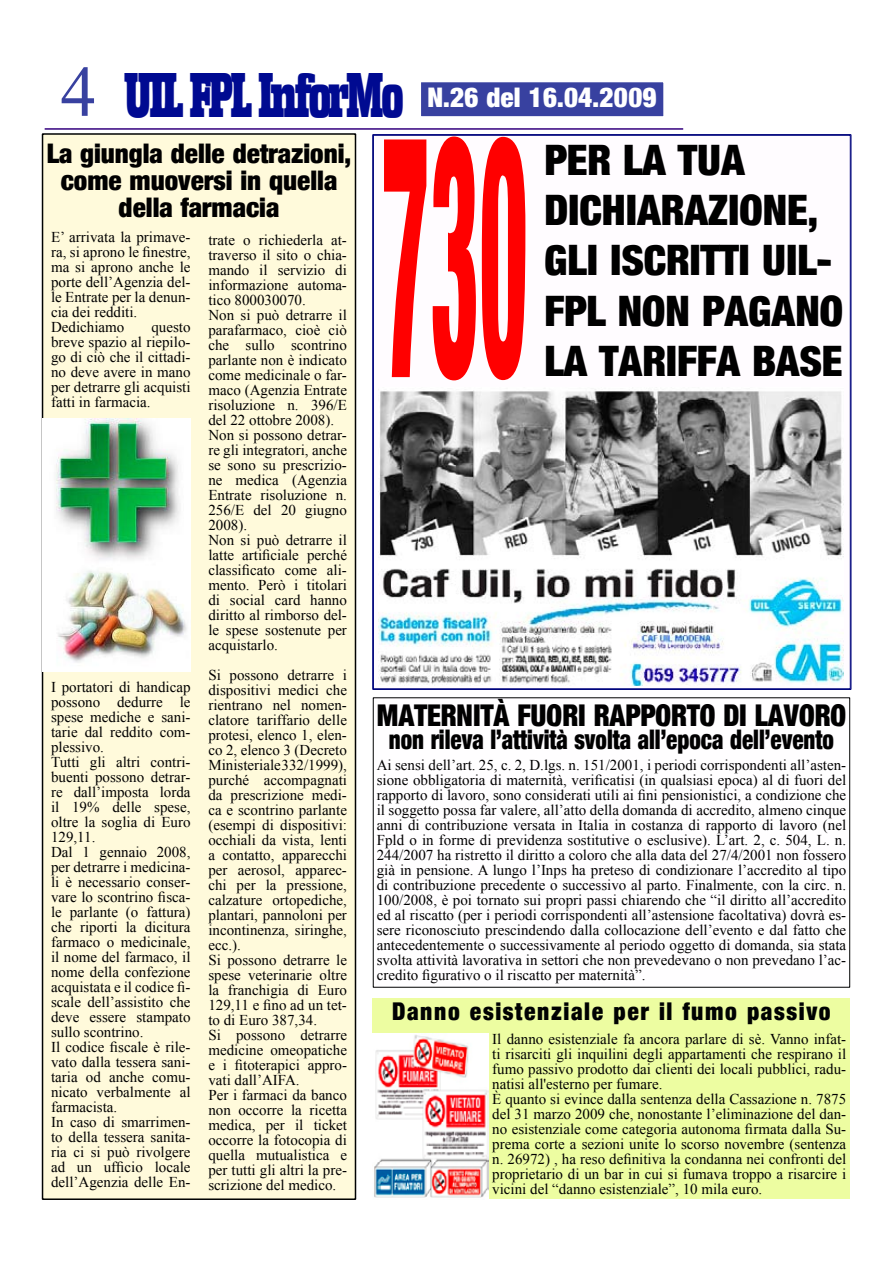
<style>
.page{position:relative;width:893px;height:1263px;background:#fff}
.page>*{position:absolute;margin:0;border:0;box-sizing:border-box;transform-origin:0 0}
.t1{font:330px "Harvest";color:#f00;scale:.28 1}
.t2{font:61.2px "Entrez";letter-spacing:-.05em;color:#000a91;scale:.59 1}
.t3{font:42px/50.4px "Harvest";color:#000}
.t4{font:30px "Harvest";color:#000;scale:.94 1}
.t5{font:27px/27px "Harvest";color:#000;text-align:center}
.t6{font:27px "Harvest";color:#000;scale:.85 1}
.t7{font:27px "Harvest";color:#fff}
.t8{font:24.45px "Harvest";letter-spacing:.07em;color:#000202;scale:.96 1}
.t9{font:15px/15px "Times New Roman";color:#000}
.s1{font-family:"Times New Roman";font-size:72px;color:#3841a0}
</style>
<div class="page">
<svg style="left:372px;top:134px;width:479px;height:556px"></svg>
<div style="left:420px;top:82px;width:244px;height:35px;background:#3841a0"></div>
<div style="left:420px;top:81px;width:245px;height:37px;border:2px solid #fff"></div>
<hr style="left:45px;top:128px;width:638px;height:2px;background:#34007e">
<div style="left:42px;top:133px;width:314px;height:1067px;background:#fffadb;border:2px solid #000202"></div>
<div style="left:372px;top:998px;width:478px;height:201px;background:#edfda1"></div>
<img style="left:43px;top:418px;width:147px;height:254px">
<img style="left:372px;top:1033px;width:116px;height:166px">
<img style="left:378px;top:388px;width:466px;height:297px">
<h2 class="t2" style="left:61px;top:60px;width:582px"><span class="s1">4</span> UIL FPL InforMo</h2>
<h3 class="t7" style="left:427px;top:82px;width:231px">N.26 del 16.04.2009</h3>
<h3 class="t5" style="left:47px;top:140px;width:306px">La giungla delle detrazioni, come muoversi in quella della farmacia</h3>
<p class="t9" style="left:208px;top:232px;width:140px">trate o richiederla at&shy;traverso il sito o chia&shy;mando il servizio di informazione automa&shy;tico 800030070.<br>Non si può detrarre il parafarmaco, cioè ciò che sullo scontrino parlante non è indicato come medicinale o far&shy;maco (Agenzia Entrate risoluzione n. 396/E del 22 ottobre 2008).<br>Non si possono detrar&shy;re gli integratori, anche se sono su prescrizio&shy;ne medica (Agenzia<br>Entrate risoluzione n.<br>256/E del 20 giugno<br>2008).<br>Non si può detrarre il latte artificiale perché classificato come ali&shy;mento. Però i titolari di social card hanno diritto al rimborso del&shy;le spese sostenute per acquistarlo.</p>
<p class="t9" style="left:208px;top:667px;width:140px">Si possono detrarre i dispositivi medici che rientrano nel nomen&shy;clatore tariffario delle protesi, elenco 1, elen&shy;co 2, elenco 3 (Decreto<br>Ministeriale 332/1999), purché accompagnati da prescrizione medi&shy;ca e scontrino parlante (esempi di dispositivi: occhiali da vista, lenti a contatto, apparecchi per aerosol, apparec&shy;chi per la pressione, calzature ortopediche, plantari, pannoloni per incontinenza, siringhe, ecc.).<br>Si possono detrarre le spese veterinarie oltre la franchigia di Euro<br>129,11 e fino ad un tet&shy;to di Euro 387,34.<br>Si possono detrarre medicine omeopatiche e i fitoterapici appro&shy;vati dall’AIFA.<br>Per i farmaci da banco non occorre la ricetta medica, per il ticket occorre la fotocopia di quella mutualistica e per tutti gli altri la pre&shy;scrizione del medico.</p>
<p class="t9" style="left:51px;top:230px;width:141px">E’ arrivata la primave&shy;ra, si aprono le finestre, ma si aprono anche le porte dell’Agenzia del&shy;le Entrate per la denun&shy;cia dei redditi.<br>Dedichiamo</p>
<p class="t9" style="left:51px;top:320px;width:141px;text-align:justify;text-indent:100px">questo breve spazio al riepilo&shy;go di ciò che il cittadi&shy;no deve avere in mano per detrarre gli acquisti fatti in farmacia.</p>
<p class="t9" style="left:51px;top:680px;width:141px">I portatori di handicap possono dedurre le spese mediche e sani&shy;tarie dal reddito com&shy;plessivo.<br>Tutti gli altri contri&shy;buenti possono detrar&shy;re dall’imposta lorda il 19% delle spese, oltre la soglia di Euro<br>129,11.<br>Dal 1 gennaio 2008, per detrarre i medicina&shy;li è necessario conser&shy;vare lo scontrino fisca&shy;le parlante (o fattura) che riporti la dicitura farmaco o medicinale, il nome del farmaco, il nome della confezione acquistata e il codice fi&shy;scale dell’assistito che deve essere stampato sullo scontrino.<br>Il codice fiscale è rile&shy;vato dalla tessera sani&shy;taria od anche comu&shy;nicato verbalmente al farmacista.<br>In caso di smarrimen&shy;to della tessera sanita&shy;ria ci si può rivolgere ad un ufficio locale dell’Agenzia delle En-</p>
<h1 class="t1" style="left:381px;top:75px;width:525px">730</h1>
<h3 class="t3" style="left:544px;top:134px;width:300px">PER LA TUA<br>DICHIARAZIONE,<br>GLI ISCRITTI UIL-<br>FPL NON PAGANO<br>LA TARIFFA BASE</h3>
<h3 class="t4" style="left:377px;top:699px;width:501px">MATERNITÀ FUORI RAPPORTO DI LAVORO</h3>
<h3 class="t6" style="left:389px;top:724px;width:525px">non rileva l’attività svolta all’epoca dell’evento</h3>
<p class="t9" style="left:377px;top:757px;width:471px;text-align:justify">Ai sensi dell’art. 25, c. 2, D.lgs. n. 151/2001, i periodi corrispondenti all’asten&shy;sione obbligatoria di maternità, verificatisi (in qualsiasi epoca) al di fuori del rapporto di lavoro, sono considerati utili ai fini pensionistici, a condizione che il soggetto possa far valere, all’atto della domanda di accredito, almeno cinque anni di contribuzione versata in Italia in costanza di rapporto di lavoro (nel Fpld o in forme di previdenza sostitutive o esclusive). L’art. 2, c. 504, L. n.<br>244/2007 ha ristretto il diritto a coloro che alla data del 27/4/2001 non fossero già in pensione. A lungo l’Inps ha preteso di condizionare l’accredito al tipo di contribuzione precedente o successivo al parto. Finalmente, con la circ. n.<br>100/2008, è poi tornato sui propri passi chiarendo che “il diritto all’accredito ed al riscatto (per i periodi corrispondenti all’astensione facoltativa) dovrà es&shy;sere riconosciuto prescindendo dalla collocazione dell’evento e dal fatto che antecedentemente o successivamente al periodo oggetto di domanda, sia stata svolta attività lavorativa in settori che non prevedevano o non prevedano l’ac&shy;credito figurativo o il riscatto per maternità”.</p>
<h3 class="t8" style="left:392px;top:997px;width:458px">Danno esistenziale per il fumo passivo</h3>
<p class="t9" style="left:492px;top:1031px;width:355px">Il danno esistenziale fa ancora parlare di sè. Vanno infat&shy;ti risarciti gli inquilini degli appartamenti che respirano il fumo passivo prodotto dai clienti dei locali pubblici, radu&shy;natisi all'esterno per fumare.<br>È quanto si evince dalla sentenza della Cassazione n. 7875 del 31 marzo 2009 che, nonostante l’eliminazione del dan&shy;no esistenziale come categoria autonoma firmata dalla Su&shy;prema corte a sezioni unite lo scorso novembre (sentenza n. 26972) , ha reso definitiva la condanna nei confronti del proprietario di un bar in cui si fumava troppo a risarcire i vicini del “danno esistenziale”, 10 mila euro.</p>
</div>
